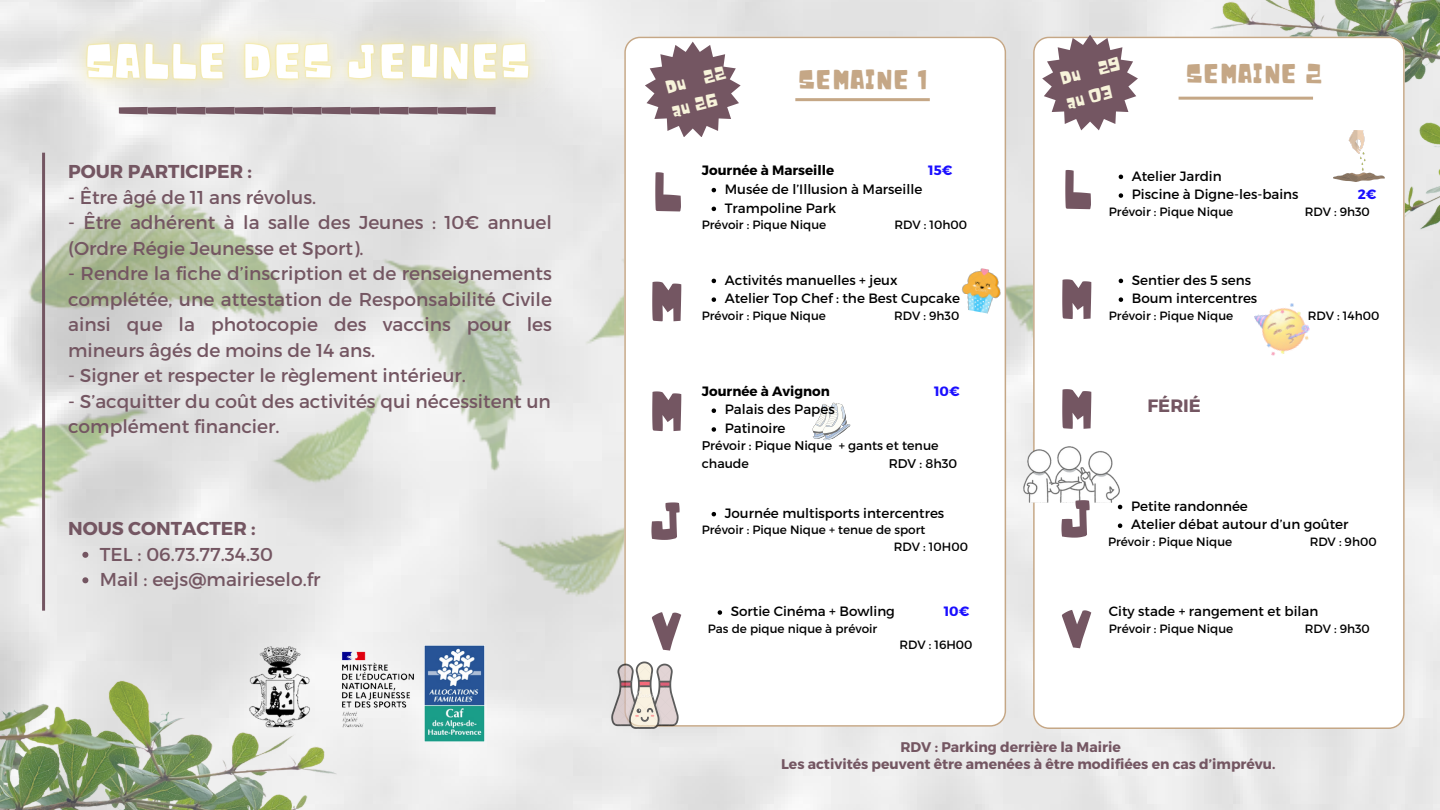
<style>
.page{position:relative;width:1440px;height:810px;background:#fff}
.page>*{position:absolute;margin:0;border:0;box-sizing:border-box;transform-origin:0 0}
.t1{font:52.4px/109.8px "Noot";color:#745662;text-align:justify}
.t2{font:51px "Noot";color:#745662}
.t3{font:26px "Noot";color:#c5a786}
.t4{font:18.6px/25.5px "Montserrat";color:#745662}
.t5{font:700 18.6px "Montserrat";color:#745662}
.t6{font:700 17.9px "Montserrat";color:#745662}
.t7{font:17.6px/24.4px "Noot";color:#f7f3da}
.t8{font:700 14px "Montserrat";color:#745662}
.t9{font:13.5px "Montserrat";color:#000}
.t10{font:700 13.5px "Montserrat";color:#000}
.t11{font:700 13.5px "Montserrat";color:#1a0eff}
.t12{font:12.6px/17.2px "Montserrat";color:#000}
.t13{font:12px "Montserrat";color:#000}
</style>
<div class="page">
<img style="left:0;top:0;width:1440px;height:747px">
<svg style="left:624px;top:37px;width:382px;height:690px"></svg>
<img style="left:425px;top:645px;width:60px;height:96px">
<svg style="left:1033px;top:37px;width:371px;height:692px"></svg>
<img style="left:331px;top:641px;width:93px;height:96px">
<hr style="left:42px;top:153px;width:3px;height:458px;background:#745662">
<img style="left:236px;top:642px;width:91px;height:38px">
<hr style="left:1179px;top:97px;width:134px;height:3px;background:#c5a786">
<svg style="left:1042px;top:35px;width:96px;height:95px"></svg>
<img style="left:954px;top:265px;width:56px;height:51px">
<hr style="left:795px;top:98px;width:135px;height:3px;background:#c5a786">
<img style="left:612px;top:662px;width:66px;height:67px">
<img style="left:1254px;top:299px;width:61px;height:60px">
<svg style="left:806px;top:399px;width:47px;height:44px"></svg>
<img style="left:1334px;top:130px;width:51px;height:51px">
<img style="left:1023px;top:447px;width:96px;height:56px">
<img style="left:23px;top:0;width:569px;height:153px">
<svg style="left:82px;top:552px;width:6px;height:6px"></svg>
<svg style="left:82px;top:577px;width:6px;height:6px"></svg>
<img style="left:0;top:680px;width:344px;height:130px">
<svg style="left:712px;top:188px;width:4px;height:4px"></svg>
<svg style="left:712px;top:207px;width:4px;height:4px"></svg>
<svg style="left:712px;top:279px;width:4px;height:4px"></svg>
<svg style="left:712px;top:297px;width:4px;height:5px"></svg>
<svg style="left:1119px;top:175px;width:4px;height:4px"></svg>
<svg style="left:1119px;top:193px;width:4px;height:5px"></svg>
<svg style="left:712px;top:408px;width:4px;height:5px"></svg>
<svg style="left:712px;top:427px;width:4px;height:5px"></svg>
<svg style="left:712px;top:512px;width:4px;height:4px"></svg>
<svg style="left:718px;top:610px;width:4px;height:5px"></svg>
<svg style="left:1119px;top:279px;width:4px;height:4px"></svg>
<svg style="left:1119px;top:297px;width:4px;height:5px"></svg>
<svg style="left:1118px;top:505px;width:4px;height:4px"></svg>
<svg style="left:1118px;top:523px;width:4px;height:5px"></svg>
<svg style="left:645px;top:42px;width:96px;height:95px"></svg>
<p class="t2" style="left:119px;top:65px;width:379px">_____________</p>
<p class="t5" style="left:68px;top:160px;width:185px">POUR PARTICIPER :</p>
<p class="t4" style="left:68px;top:184px;width:250px">- Être âgé de 11 ans révolus.</p>
<p class="t4" style="left:68px;top:209px;width:485px">- Être adhérent à la salle des Jeunes : 10€ annuel (Ordre Régie Jeunesse et Sport).</p>
<p class="t4" style="left:68px;top:260px;width:485px;text-align:justify">- Rendre la fiche d’inscription et de renseignements complétée, une attestation de Responsabilité Civile ainsi que la photocopie des vaccins pour les mineurs âgés de moins de 14 ans.</p>
<p class="t4" style="left:68px;top:362px;width:399px">- Signer et respecter le règlement intérieur.</p>
<p class="t4" style="left:68px;top:388px;width:484px">- S’acquitter du coût des activités qui nécessitent un complément financier.</p>
<p class="t5" style="left:68px;top:517px;width:189px">NOUS CONTACTER :</p>
<p class="t4" style="left:100px;top:541px;width:175px">TEL : 06.73.77.34.30</p>
<p class="t4" style="left:100px;top:566px;width:222px">Mail : eejs@mairieselo.fr</p>
<p class="t7" style="left:662px;top:76px;width:63px;text-indent:39px;rotate:-15deg">22 au 26</p>
<p class="t3" style="left:798px;top:64px;width:131px">SEMAINE 1</p>
<h5 class="t1" style="left:648px;top:137px;width:38px">L M M J V</h5>
<h3 class="t10" style="left:702px;top:162px;width:134px">Journée à Marseille</h3>
<h3 class="t11" style="left:928px;top:162px;width:26px">15€</h3>
<h1 class="t9" style="left:725px;top:180px;width:199px">Musée de l’Illusion à Marseille</h1>
<h6 class="t9" style="left:725px;top:199px;width:113px">Trampoline Park</h6>
<p class="t13" style="left:702px;top:217px;width:126px">Prévoir : Pique Nique</p>
<p class="t13" style="left:895px;top:217px;width:74px">RDV : 10h00</p>
<p class="t9" style="left:725px;top:271px;width:174px">Activités manuelles + jeux</p>
<p class="t9" style="left:725px;top:290px;width:237px">Atelier Top Chef : the Best Cupcake</p>
<p class="t13" style="left:702px;top:308px;width:126px">Prévoir : Pique Nique</p>
<p class="t13" style="left:894px;top:308px;width:67px">RDV : 9h30</p>
<p class="t10" style="left:702px;top:382px;width:130px">Journée à Avignon</p>
<p class="t11" style="left:934px;top:382px;width:27px">10€</p>
<p class="t9" style="left:725px;top:401px;width:111px">Palais des Papes</p>
<p class="t9" style="left:725px;top:420px;width:62px">Patinoire</p>
<p class="t12" style="left:702px;top:437px;width:238px">Prévoir : Pique Nique + gants et tenue chaude</p>
<p class="t12" style="left:889px;top:454px;width:70px">RDV : 8h30</p>
<p class="t9" style="left:725px;top:504px;width:221px">Journée multisports intercentres</p>
<p class="t13" style="left:702px;top:522px;width:225px">Prévoir : Pique Nique + tenue de sport</p>
<p class="t13" style="left:894px;top:539px;width:76px">RDV : 10H00</p>
<p class="t9" style="left:731px;top:603px;width:166px">Sortie Cinéma + Bowling</p>
<p class="t11" style="left:944px;top:603px;width:27px">10€</p>
<p class="t13" style="left:708px;top:621px;width:171px">Pas de pique nique à prévoir</p>
<h5 class="t13" style="left:899px;top:637px;width:75px">RDV : 16H00</h5>
<p class="t7" style="left:1057px;top:68px;width:63px;rotate:-15deg">Du 29 au 03</p>
<p class="t3" style="left:1186px;top:58px;width:138px">SEMAINE 2</p>
<p class="t1" style="left:1058px;top:135px;width:38px">L M M J V</p>
<h6 class="t9" style="left:1132px;top:167px;width:91px">Atelier Jardin</h6>
<p class="t9" style="left:1132px;top:186px;width:168px">Piscine à Digne-les-bains</p>
<p class="t11" style="left:1358px;top:186px;width:20px">2€</p>
<p class="t13" style="left:1109px;top:204px;width:126px">Prévoir : Pique Nique</p>
<p class="t13" style="left:1305px;top:204px;width:67px">RDV : 9h30</p>
<h3 class="t9" style="left:1132px;top:271px;width:121px">Sentier des 5 sens</h3>
<p class="t9" style="left:1132px;top:290px;width:127px">Boum intercentres</p>
<h1 class="t13" style="left:1109px;top:308px;width:126px">Prévoir : Pique Nique</h1>
<h1 class="t13" style="left:1308px;top:308px;width:73px">RDV : 14h00</h1>
<p class="t6" style="left:1148px;top:394px;width:55px">FÉRIÉ</p>
<p class="t9" style="left:1131px;top:497px;width:118px">Petite randonnée</p>
<p class="t9" style="left:1131px;top:516px;width:219px">Atelier débat autour d’un goûter</p>
<p class="t13" style="left:1108px;top:534px;width:126px">Prévoir : Pique Nique</p>
<p class="t13" style="left:1310px;top:534px;width:68px">RDV : 9h00</p>
<p class="t9" style="left:1109px;top:603px;width:211px">City stade + rangement et bilan</p>
<p class="t13" style="left:1109px;top:621px;width:126px">Prévoir : Pique Nique</p>
<p class="t13" style="left:1305px;top:621px;width:67px">RDV : 9h30</p>
<p class="t8" style="left:900px;top:738px;width:222px">RDV : Parking derrière la Mairie</p>
<p class="t8" style="left:781px;top:755px;width:496px">Les activités peuvent être amenées à être modifiées en cas d’imprévu.</p>
</div>
